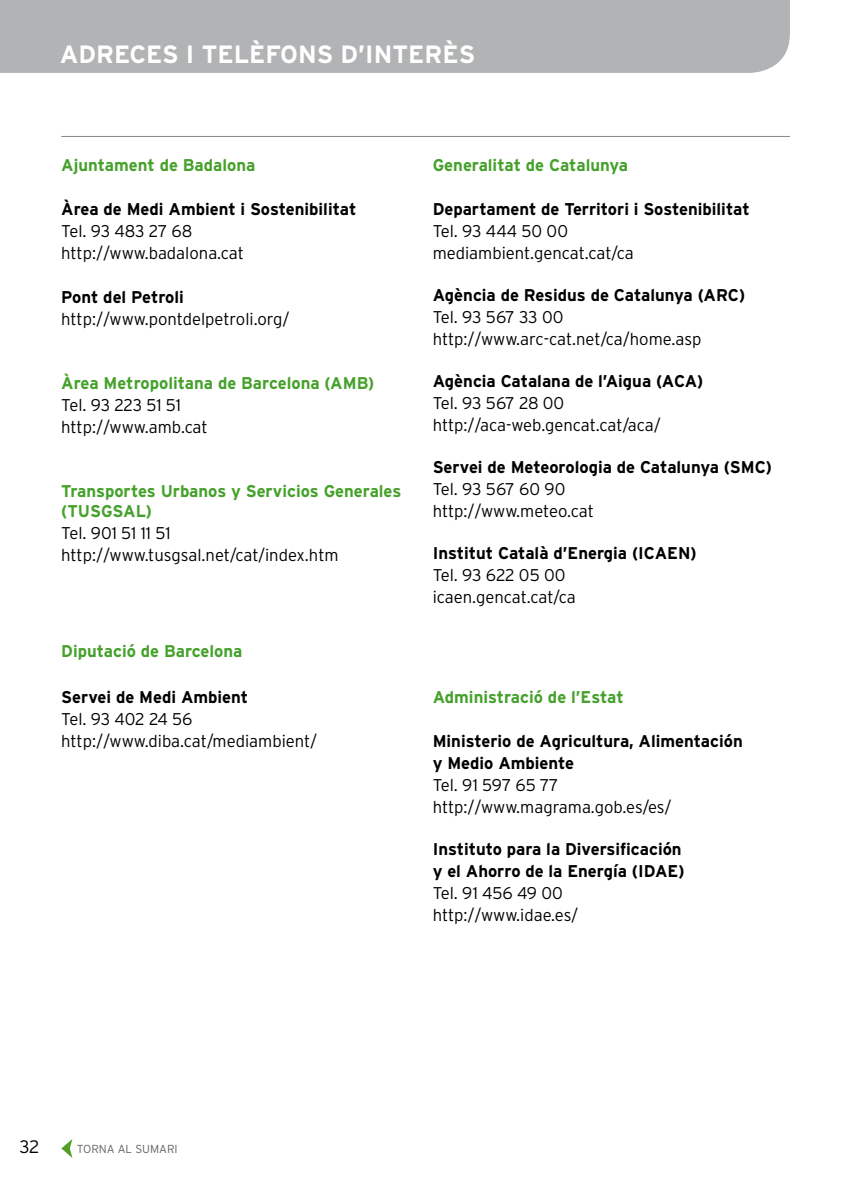
<style>
.page{position:relative;width:841px;height:1191px;background:#fff}
.page>*{position:absolute;margin:0;border:0;box-sizing:border-box;transform-origin:0 0}
.t1{font:700 25px "Interstate";color:#fff}
.t2{font:300 18px "Interstate";color:#000}
.t3{font:300 17px/22px "Interstate";color:#000}
.t4{font:700 17px/22px "Interstate";color:#000}
.t5{font:700 17px/20px "Interstate";color:#45a12b}
.t6{font:300 11.6px "Interstate";color:#646567}
</style>
<div class="page">
<div style="left:0;top:0;width:790px;height:73px;background:#b1b3b4"></div>
<svg style="left:61px;top:1139px;width:11px;height:19px"></svg>
<hr style="left:61px;top:136px;width:729px;height:1px;background:#87888a">
<h1 class="t1" style="left:60px;top:40px;width:417px">ADRECES I TELÈFONS D’INTERÈS</h1>
<p class="t5" style="left:61px;top:155px;width:196px">Ajuntament de Badalona</p>
<p class="t4" style="left:61px;top:198px;width:297px">Àrea de Medi Ambient i Sostenibilitat</p>
<p class="t3" style="left:61px;top:220px;width:184px">Tel. 93 483 27 68 http://www.badalona.cat</p>
<p class="t4" style="left:61px;top:286px;width:124px">Pont del Petroli</p>
<p class="t3" style="left:61px;top:308px;width:230px">http://www.pontdelpetroli.org/</p>
<p class="t5" style="left:61px;top:373px;width:315px">Àrea Metropolitana de Barcelona (AMB)</p>
<p class="t3" style="left:61px;top:394px;width:148px">Tel. 93 223 51 51 http://www.amb.cat</p>
<p class="t5" style="left:61px;top:481px;width:342px">Transportes Urbanos y Servicios Generales (TUSGSAL)</p>
<p class="t3" style="left:61px;top:522px;width:279px">Tel. 901 51 11 51 http://www.tusgsal.net/cat/index.htm</p>
<p class="t5" style="left:61px;top:641px;width:183px">Diputació de Barcelona</p>
<p class="t4" style="left:61px;top:686px;width:188px">Servei de Medi Ambient</p>
<p class="t3" style="left:61px;top:708px;width:257px">Tel. 93 402 24 56 http://www.diba.cat/mediambient/</p>
<p class="t5" style="left:433px;top:155px;width:197px">Generalitat de Catalunya</p>
<p class="t4" style="left:433px;top:198px;width:318px">Departament de Territori i Sostenibilitat</p>
<p class="t3" style="left:433px;top:220px;width:203px">Tel. 93 444 50 00 mediambient.gencat.cat/ca</p>
<p class="t4" style="left:433px;top:284px;width:314px">Agència de Residus de Catalunya (ARC)</p>
<p class="t3" style="left:433px;top:306px;width:270px">Tel. 93 567 33 00 http://www.arc-cat.net/ca/home.asp</p>
<p class="t4" style="left:433px;top:370px;width:272px">Agència Catalana de l’Aigua (ACA)</p>
<p class="t3" style="left:433px;top:392px;width:230px">Tel. 93 567 28 00 http://aca-web.gencat.cat/aca/</p>
<p class="t4" style="left:433px;top:456px;width:341px">Servei de Meteorologia de Catalunya (SMC)</p>
<p class="t3" style="left:433px;top:478px;width:163px">Tel. 93 567 60 90 http://www.meteo.cat</p>
<p class="t4" style="left:433px;top:542px;width:265px">Institut Català d’Energia (ICAEN)</p>
<p class="t3" style="left:433px;top:564px;width:145px">Tel. 93 622 05 00 icaen.gencat.cat/ca</p>
<p class="t5" style="left:433px;top:687px;width:193px">Administració de l’Estat</p>
<p class="t4" style="left:433px;top:730px;width:312px">Ministerio de Agricultura, Alimentación y Medio Ambiente</p>
<p class="t3" style="left:433px;top:774px;width:240px">Tel. 91 597 65 77 http://www.magrama.gob.es/es/</p>
<p class="t4" style="left:433px;top:838px;width:253px">Instituto para la Diversificación y el Ahorro de la Energía (IDAE)</p>
<p class="t3" style="left:433px;top:882px;width:147px">Tel. 91 456 49 00 http://www.idae.es/</p>
<p class="t2" style="left:19px;top:1136px;width:21px">32</p>
<p class="t6" style="left:77px;top:1142px;width:103px">TORNA AL SUMARI</p>
</div>
